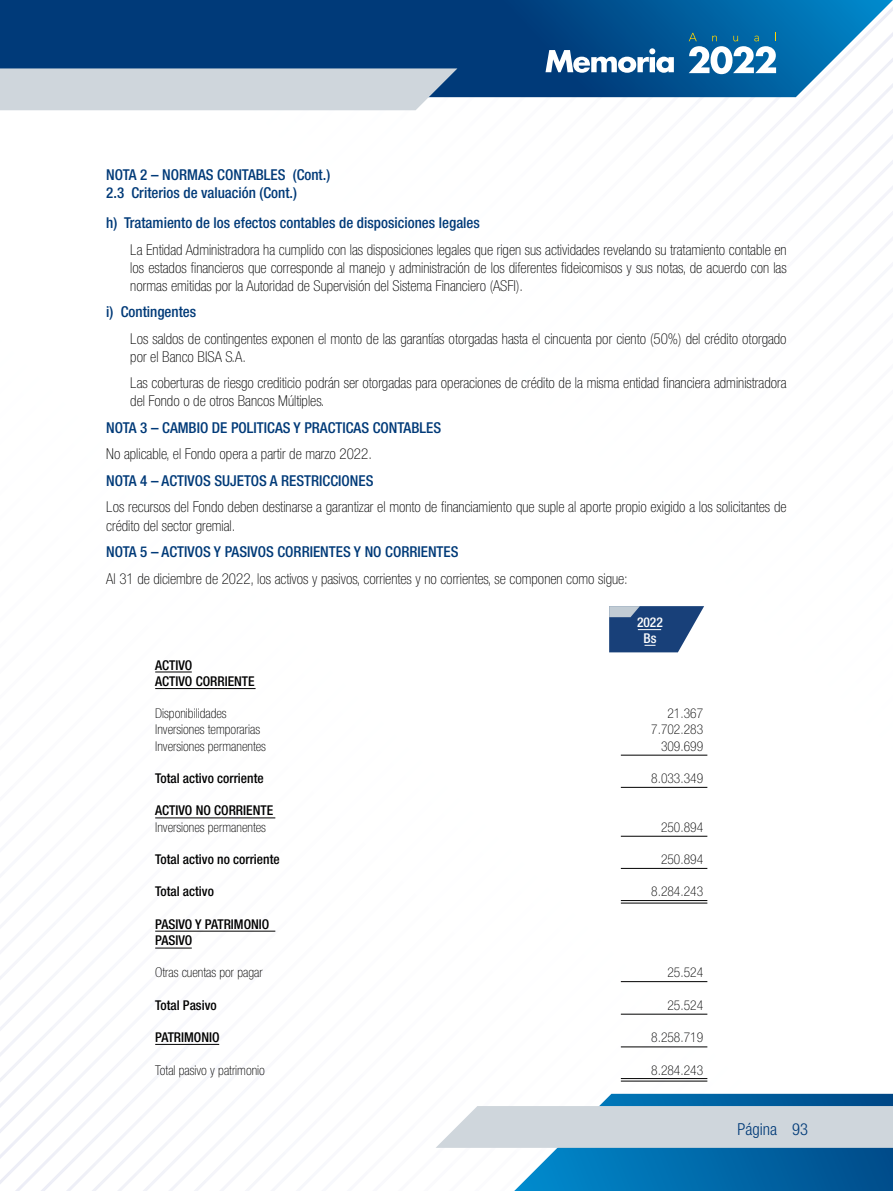
<style>
.page{position:relative;width:893px;height:1191px;background:#fff}
.page>*{position:absolute;margin:0;border:0;box-sizing:border-box;transform-origin:0 0}
.t1{font:300 condensed 16.5px "Helvetica Neue LT Std";color:#003a78}
.t2{font:100 condensed 15px/18px "Helvetica Neue LT Std";color:#000}
.t3{font:500 condensed 15px/18px "Helvetica Neue LT Std";color:#003a78}
.t4{font:100 condensed 13.5px/16.2px "Helvetica Neue LT Std";color:#000}
.t5{font:500 condensed 13.5px/16.2px "Helvetica Neue LT Std";color:#000}
.t6{font:500 condensed 13.5px/16.2px "Helvetica Neue LT Std";color:#fff;text-align:center}
</style>
<div class="page">
<svg style="left:457px;top:0;width:436px;height:97px;background:#2168a0"></svg>
<svg style="left:0;top:0;width:457px;height:111px;background:#4e749e"></svg>
<svg style="left:436px;top:1013px;width:457px;height:178px"></svg>
<svg style="left:545px;top:48px;width:129px;height:25px"></svg>
<svg style="left:689px;top:32px;width:87px;height:42px"></svg>
<svg style="left:609px;top:606px;width:95px;height:46px;background:#446592"></svg>
<hr style="left:621px;top:754px;width:86px;height:1px;background:#000">
<hr style="left:621px;top:787px;width:86px;height:1px;background:#000">
<hr style="left:621px;top:836px;width:86px;height:1px;background:#000">
<hr style="left:155px;top:671px;width:37px;height:1px;background:#000">
<hr style="left:155px;top:688px;width:101px;height:1px;background:#000">
<hr style="left:155px;top:817px;width:120px;height:1px;background:#000">
<hr style="left:155px;top:930px;width:120px;height:1px;background:#000">
<hr style="left:155px;top:947px;width:37px;height:1px;background:#000">
<hr style="left:155px;top:1044px;width:64px;height:1px;background:#000">
<hr style="left:621px;top:868px;width:86px;height:1px;background:#000">
<hr style="left:621px;top:981px;width:86px;height:1px;background:#000">
<hr style="left:621px;top:1013px;width:86px;height:1px;background:#000">
<hr style="left:621px;top:1046px;width:86px;height:1px;background:#000">
<hr style="left:621px;top:1078px;width:86px;height:1px;background:#000">
<hr style="left:621px;top:1080px;width:86px;height:1px;background:#000">
<hr style="left:621px;top:900px;width:86px;height:1px;background:#000">
<hr style="left:621px;top:902px;width:86px;height:1px;background:#000">
<p class="t3" style="left:106px;top:165px;width:225px">NOTA 2 – NORMAS CONTABLES (Cont.)<br>2.3 Criterios de valuación (Cont.)</p>
<p class="t3" style="left:106px;top:214px;width:375px">h) Tratamiento de los efectos contables de disposiciones legales</p>
<p class="t2" style="left:130px;top:240px;width:658px;text-align:justify">La Entidad Administradora ha cumplido con las disposiciones legales que rigen sus actividades revelando su tratamiento contable en los estados financieros que corresponde al manejo y administración de los diferentes fideicomisos y sus notas, de acuerdo con las normas emitidas por la Autoridad de Supervisión del Sistema Financiero (ASFI).</p>
<p class="t3" style="left:106px;top:303px;width:91px">i) Contingentes</p>
<p class="t2" style="left:130px;top:329px;width:658px">Los saldos de contingentes exponen el monto de las garantías otorgadas hasta el cincuenta por ciento (50%) del crédito otorgado por el Banco BISA S.A.</p>
<p class="t2" style="left:130px;top:374px;width:658px">Las coberturas de riesgo crediticio podrán ser otorgadas para operaciones de crédito de la misma entidad financiera administradora del Fondo o de otros Bancos Múltiples.</p>
<p class="t3" style="left:106px;top:418px;width:336px">NOTA 3 – CAMBIO DE POLITICAS Y PRACTICAS CONTABLES</p>
<p class="t2" style="left:106px;top:445px;width:267px">No aplicable, el Fondo opera a partir de marzo 2022.</p>
<p class="t3" style="left:106px;top:471px;width:269px">NOTA 4 – ACTIVOS SUJETOS A RESTRICCIONES</p>
<p class="t2" style="left:106px;top:498px;width:682px">Los recursos del Fondo deben destinarse a garantizar el monto de financiamiento que suple al aporte propio exigido a los solicitantes de crédito del sector gremial.</p>
<p class="t3" style="left:106px;top:542px;width:354px">NOTA 5 – ACTIVOS Y PASIVOS CORRIENTES Y NO CORRIENTES</p>
<p class="t2" style="left:106px;top:569px;width:523px">Al 31 de diciembre de 2022, los activos y pasivos, corrientes y no corrientes, se componen como sigue:</p>
<p class="t6" style="left:637px;top:614px;width:27px">2022<br>Bs</p>
<p class="t5" style="left:155px;top:656px;width:101px">ACTIVO<br>ACTIVO CORRIENTE</p>
<p class="t4" style="left:155px;top:705px;width:112px">Disponibilidades<br>Inversiones temporarias<br>Inversiones permanentes</p>
<p class="t5" style="left:155px;top:770px;width:110px">Total activo corriente</p>
<p class="t5" style="left:155px;top:802px;width:119px">ACTIVO NO CORRIENTE</p>
<p class="t4" style="left:155px;top:818px;width:112px">Inversiones permanentes</p>
<p class="t5" style="left:155px;top:851px;width:126px">Total activo no corriente</p>
<p class="t5" style="left:155px;top:883px;width:60px">Total activo</p>
<p class="t5" style="left:155px;top:915px;width:116px">PASIVO Y PATRIMONIO<br>PASIVO</p>
<p class="t4" style="left:155px;top:964px;width:109px">Otras cuentas por pagar</p>
<p class="t5" style="left:155px;top:996px;width:63px">Total Pasivo</p>
<p class="t5" style="left:155px;top:1029px;width:66px">PATRIMONIO</p>
<p class="t4" style="left:155px;top:1061px;width:111px">Total pasivo y patrimonio</p>
<p class="t4" style="left:651px;top:705px;width:53px;text-align:right">21.367<br>7.702.283<br>309.699</p>
<p class="t4" style="left:651px;top:770px;width:53px">8.033.349</p>
<p class="t4" style="left:661px;top:818px;width:44px">250.894</p>
<p class="t4" style="left:661px;top:851px;width:44px">250.894</p>
<p class="t4" style="left:651px;top:883px;width:53px">8.284.243</p>
<p class="t4" style="left:667px;top:964px;width:37px">25.524</p>
<p class="t4" style="left:667px;top:997px;width:37px">25.524</p>
<p class="t4" style="left:651px;top:1029px;width:53px">8.258.719</p>
<p class="t4" style="left:651px;top:1061px;width:53px">8.284.243</p>
<p class="t1" style="left:737px;top:1120px;width:72px">Página 93</p>
</div>
